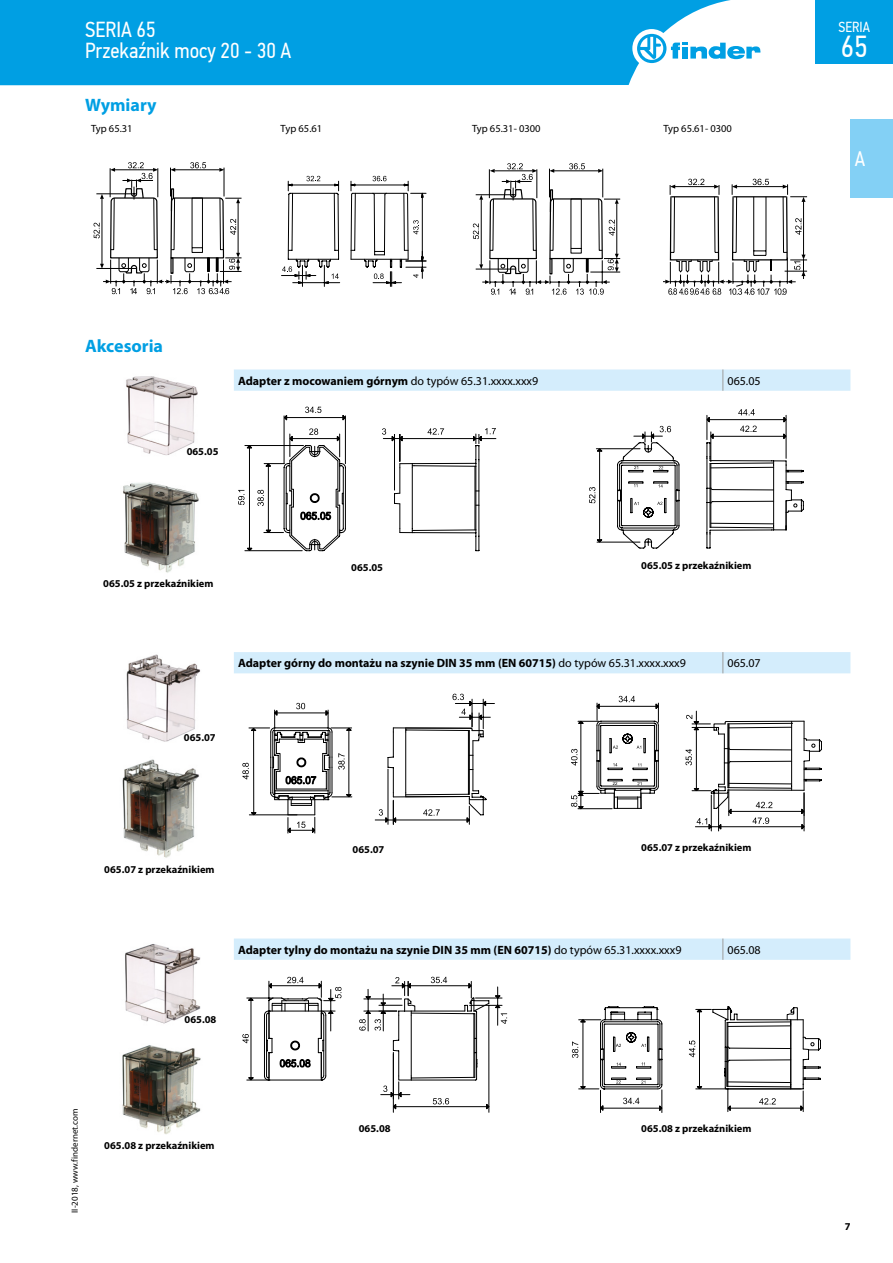
<style>
.page{position:relative;width:893px;height:1263px;background:#fff}
.page>*{position:absolute;margin:0;border:0;box-sizing:border-box;transform-origin:0 0}
.t1{font:30.3px "PF Din Text Cond Pro";color:#fff}
.t2{font:21.75px/21px "PF Din Text Cond Pro";color:#fff}
.t3{font:21px "PF Din Text Cond Pro";color:#fff}
.t4{font:700 18px "Myriad Pro";color:#009fe3}
.t5{font:14.55px "PF Din Text Cond Pro";color:#fff}
.t6{font:700 12px "Myriad Pro";color:#000}
.t7{font:12px "Myriad Pro";color:#000}
.t8{font:700 10.5px "Myriad Pro";color:#000}
.t9{font:10.5px "Myriad Pro";color:#000}
.t10{font:9px "Myriad Pro";color:#000}
.s1{font-weight:400}
</style>
<div class="page">
<div style="left:850px;top:119px;width:43px;height:79px;background:#83d0f5"></div>
<div style="left:0;top:0;width:731px;height:85px;background:#009fe3"></div>
<div style="left:632px;top:29px;width:39px;height:39px;background:#fff;border-radius:50%"></div>
<svg style="left:637px;top:34px;width:124px;height:29px"></svg>
<div style="left:815px;top:0;width:78px;height:64px;background:#009fe3"></div>
<svg style="left:94px;top:162px;width:148px;height:132px"></svg>
<svg style="left:281px;top:176px;width:145px;height:110px"></svg>
<svg style="left:473px;top:163px;width:147px;height:132px"></svg>
<svg style="left:663px;top:179px;width:144px;height:116px"></svg>
<svg style="left:234px;top:369px;width:616px;height:591px"></svg>
<svg style="left:722px;top:369px;width:1px;height:22px"></svg>
<svg style="left:722px;top:652px;width:1px;height:21px"></svg>
<svg style="left:722px;top:938px;width:1px;height:22px"></svg>
<img style="left:126px;top:376px;width:72px;height:80px">
<img style="left:123px;top:482px;width:76px;height:91px">
<svg style="left:382px;top:428px;width:114px;height:123px"></svg>
<hr style="left:401px;top:438px;width:73px;height:1px;background:#000">
<hr style="left:345px;top:416px;width:1px;height:48px;background:#000">
<hr style="left:284px;top:416px;width:1px;height:48px;background:#000">
<svg style="left:305px;top:407px;width:16px;height:6px"></svg>
<svg style="left:238px;top:428px;width:108px;height:123px"></svg>
<svg style="left:284px;top:415px;width:3px;height:5px"></svg>
<hr style="left:249px;top:447px;width:1px;height:102px;background:#000">
<hr style="left:268px;top:466px;width:1px;height:65px;background:#000">
<hr style="left:286px;top:417px;width:58px;height:1px;background:#000">
<hr style="left:292px;top:438px;width:46px;height:1px;background:#000">
<hr style="left:596px;top:448px;width:44px;height:1px;background:#000">
<hr style="left:597px;top:542px;width:43px;height:1px;background:#000">
<hr style="left:599px;top:451px;width:1px;height:89px;background:#000">
<svg style="left:589px;top:487px;width:6px;height:16px"></svg>
<svg style="left:617px;top:409px;width:187px;height:140px"></svg>
<img style="left:126px;top:654px;width:75px;height:88px">
<img style="left:122px;top:759px;width:77px;height:99px">
<svg style="left:375px;top:694px;width:119px;height:130px"></svg>
<svg style="left:242px;top:703px;width:110px;height:130px"></svg>
<hr style="left:804px;top:792px;width:1px;height:39px;background:#000">
<hr style="left:711px;top:795px;width:1px;height:36px;background:#000">
<hr style="left:718px;top:789px;width:1px;height:42px;background:#000">
<svg style="left:571px;top:696px;width:88px;height:113px"></svg>
<svg style="left:685px;top:711px;width:137px;height:118px"></svg>
<hr style="left:581px;top:721px;width:1px;height:72px;background:#000">
<img style="left:125px;top:944px;width:76px;height:80px">
<img style="left:122px;top:1045px;width:79px;height:89px">
<svg style="left:242px;top:977px;width:99px;height:104px"></svg>
<hr style="left:489px;top:1005px;width:1px;height:107px;background:#000">
<hr style="left:393px;top:1054px;width:1px;height:58px;background:#000">
<svg style="left:359px;top:977px;width:148px;height:132px"></svg>
<svg style="left:689px;top:1006px;width:132px;height:106px"></svg>
<svg style="left:572px;top:1006px;width:91px;height:106px"></svg>
<hr style="left:583px;top:1022px;width:1px;height:65px;background:#000">
<h2 class="t2" style="left:85px;top:19px;width:208px">SERIA 65<br>Przekaźnik mocy 20 - 30 A</h2>
<h3 class="t4" style="left:85px;top:93px;width:73px">Wymiary</h3>
<p class="t9" style="left:91px;top:122px;width:43px">Typ 65.31</p>
<p class="t9" style="left:281px;top:122px;width:43px">Typ 65.61</p>
<p class="t9" style="left:472px;top:122px;width:70px">Typ 65.31- 0300</p>
<p class="t9" style="left:663px;top:122px;width:70px">Typ 65.61- 0300</p>
<h3 class="t4" style="left:85px;top:335px;width:80px">Akcesoria</h3>
<p class="t6" style="left:238px;top:373px;width:302px">Adapter z mocowaniem górnym <span class="s1">do typów 65.31.xxxx.xxx9</span></p>
<p class="t7" style="left:727px;top:373px;width:35px">065.05</p>
<p class="t8" style="left:187px;top:444px;width:33px">065.05</p>
<p class="t8" style="left:103px;top:576px;width:112px">065.05 z przekaźnikiem</p>
<p class="t8" style="left:351px;top:561px;width:33px">065.05</p>
<p class="t8" style="left:641px;top:558px;width:112px">065.05 z przekaźnikiem</p>
<p class="t6" style="left:238px;top:655px;width:449px">Adapter górny do montażu na szynie DIN 35 mm (EN 60715) <span class="s1">do typów 65.31.xxxx.xxx9</span></p>
<p class="t7" style="left:727px;top:656px;width:35px">065.07</p>
<p class="t8" style="left:184px;top:730px;width:33px">065.07</p>
<p class="t8" style="left:104px;top:863px;width:112px">065.07 z przekaźnikiem</p>
<p class="t8" style="left:352px;top:842px;width:33px">065.07</p>
<p class="t8" style="left:641px;top:840px;width:112px">065.07 z przekaźnikiem</p>
<p class="t6" style="left:238px;top:942px;width:445px">Adapter tylny do montażu na szynie DIN 35 mm (EN 60715) <span class="s1">do typów 65.31.xxxx.xxx9</span></p>
<p class="t7" style="left:727px;top:942px;width:35px">065.08</p>
<p class="t8" style="left:185px;top:1012px;width:33px">065.08</p>
<p class="t10" style="left:69px;top:1213px;width:105px;rotate:-90deg">II-2018, www.findernet.com</p>
<p class="t8" style="left:104px;top:1139px;width:112px">065.08 z przekaźnikiem</p>
<p class="t8" style="left:359px;top:1122px;width:33px">065.08</p>
<p class="t8" style="left:641px;top:1122px;width:112px">065.08 z przekaźnikiem</p>
<p class="t5" style="left:839px;top:19px;width:33px">SERIA</p>
<h1 class="t1" style="left:841px;top:28px;width:28px">65</h1>
<h3 class="t3" style="left:855px;top:147px;width:12px">A</h3>
<p class="t8" style="left:845px;top:1219px;width:7px">7</p>
</div>
